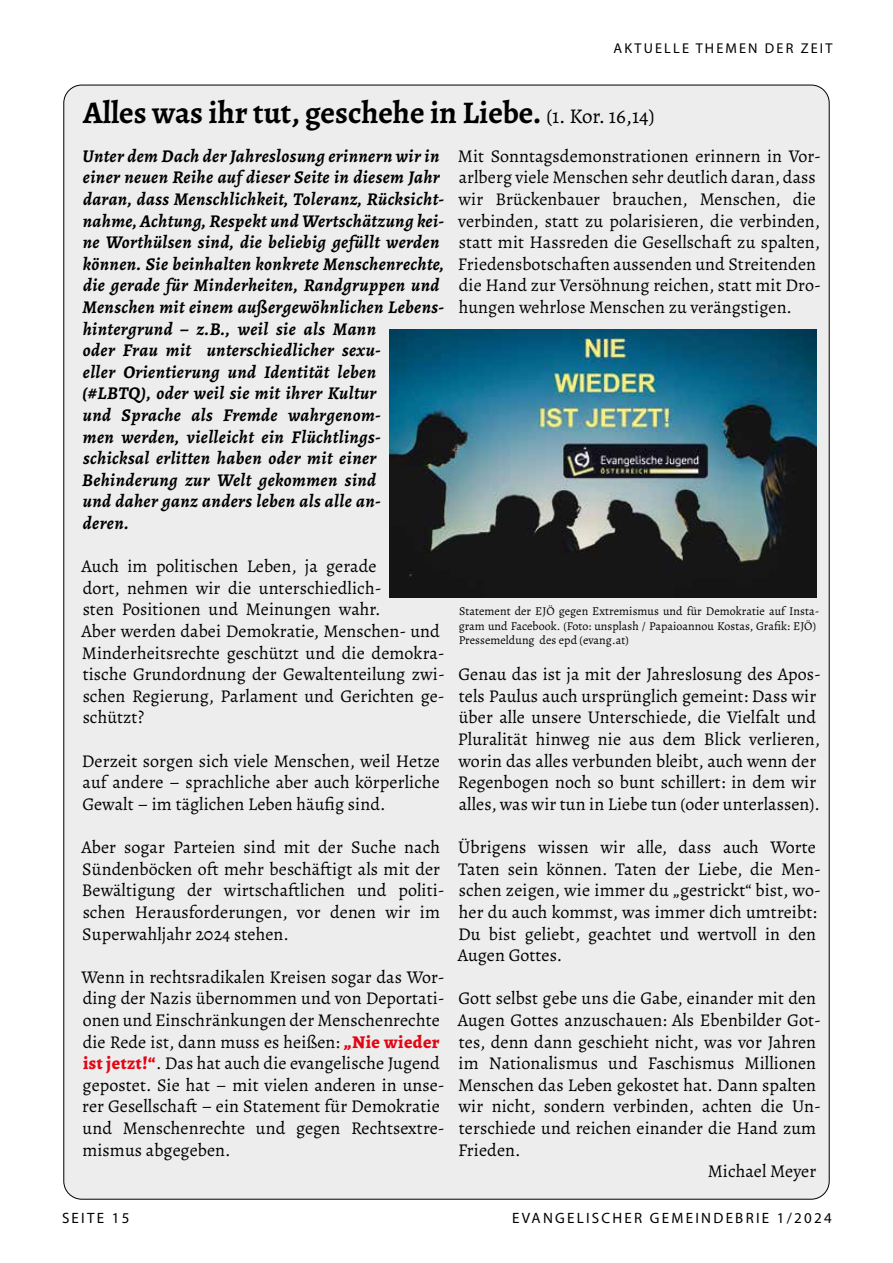
<style>
.page{position:relative;width:893px;height:1263px;background:#fff}
.page>*{position:absolute;margin:0;border:0;box-sizing:border-box;transform-origin:0 0}
.t1{font:700 31.5px "Alegreya";color:#000}
.t2{font:18px/21.6px "Alegreya";letter-spacing:.005em;color:#000}
.t3{font:italic 700 18px/21.6px "Alegreya";letter-spacing:.025em;color:#000}
.t4{font:15px "Myriad Pro";letter-spacing:.15em;color:#000}
.t5{font:14.25px "Myriad Pro";letter-spacing:.15em;color:#000}
.t6{font:12px/14.4px "Alegreya";letter-spacing:.005em;color:#000}
.s1{font-weight:400;font-size:21px}
.s2{font-weight:800;color:#e30613}
</style>
<div class="page">
<div style="left:64px;top:85px;width:765px;height:1114px;background:#ededed;border-radius:18px"></div>
<img style="left:390px;top:330px;width:426px;height:267px">
<p class="t5" style="left:614px;top:40px;width:220px">AKTUELLE THEMEN DER ZEIT</p>
<h1 class="t1" style="left:83px;top:91px;width:573px">Alles was ihr tut, geschehe in Liebe. <span class="s1">(1. Kor. 16,14)</span></h1>
<p class="t3" style="left:82px;top:144px;width:364px">Unter dem Dach der Jahreslosung erinnern wir in einer neuen Reihe auf dieser Seite in diesem Jahr daran, dass Menschlichkeit, Toleranz, Rücksicht&shy;nahme, Achtung, Respekt und Wertschätzung kei&shy;ne Worthülsen sind, die beliebig gefüllt werden können. Sie beinhalten konkrete Menschenrechte, die gerade für Minderheiten, Randgruppen und Menschen mit einem außergewöhnlichen Lebens&shy;hintergrund – z.B., weil sie als Mann<br>oder Frau mit unterschiedlicher sexu-<br>eller Orientierung und Identität leben (#LBTQ), oder weil sie mit ihrer Kultur<br>und Sprache als Fremde wahrgenom-<br>men werden, vielleicht ein Flüchtlings&shy;schicksal erlitten haben oder mit einer Behinderung zur Welt gekommen sind<br>und daher ganz anders leben als alle an-<br>deren.</p>
<p class="t2" style="left:82px;top:555px;width:365px">Auch im politischen Leben, ja gerade<br>dort, nehmen wir die unterschiedlich-<br>sten Positionen und Meinungen wahr.<br>Aber werden dabei Demokratie, Menschen- und Minderheitsrechte geschützt und die demokra&shy;tische Grundordnung der Gewaltenteilung zwi&shy;schen Regierung, Parlament und Gerichten ge&shy;schützt?</p>
<p class="t2" style="left:82px;top:750px;width:359px;text-align:justify">Derzeit sorgen sich viele Menschen, weil Hetze auf andere – sprachliche aber auch körperliche Gewalt – im täglichen Leben häufig sind.</p>
<p class="t2" style="left:82px;top:836px;width:365px">Aber sogar Parteien sind mit der Suche nach Sündenböcken oft mehr beschäftigt als mit der Bewältigung der wirtschaftlichen und politi&shy;schen Herausforderungen, vor denen wir im Superwahljahr 2024 stehen.</p>
<p class="t2" style="left:81px;top:966px;width:365px">Wenn in rechtsradikalen Kreisen sogar das Wor&shy;ding der Nazis übernommen und von Deportati&shy;onen und Einschränkungen der Menschenrechte die Rede ist, dann muss es heißen: <span class="s2">„Nie wieder ist jetzt!“</span>. Das hat auch die evangelische Jugend gepostet. Sie hat – mit vielen anderen in unse&shy;rer Gesellschaft – ein Statement für Demokratie und Menschenrechte und gegen Rechtsextre&shy;mismus abgegeben.</p>
<p class="t2" style="left:458px;top:145px;width:364px">Mit Sonntagsdemonstrationen erinnern in Vor&shy;arlberg viele Menschen sehr deutlich daran, dass wir Brückenbauer brauchen, Menschen, die verbinden, statt zu polarisieren, die verbinden, statt mit Hassreden die Gesellschaft zu spalten, Friedensbotschaften aussenden und Streitenden die Hand zur Versöhnung reichen, statt mit Dro&shy;hungen wehrlose Menschen zu verängstigen.</p>
<p class="t6" style="left:459px;top:604px;width:362px">Statement der EJÖ gegen Extremismus und für Demokratie auf Insta&shy;gram und Facebook. (Foto: unsplash / Papaioannou Kostas, Grafik: EJÖ)<br>Pressemeldung des epd (evang.at)</p>
<p class="t2" style="left:458px;top:663px;width:365px">Genau das ist ja mit der Jahreslosung des Apos&shy;tels Paulus auch ursprünglich gemeint: Dass wir über alle unsere Unterschiede, die Vielfalt und Pluralität hinweg nie aus dem Blick verlieren, worin das alles verbunden bleibt, auch wenn der Regenbogen noch so bunt schillert: in dem wir alles, was wir tun in Liebe tun (oder unterlassen).</p>
<p class="t2" style="left:458px;top:836px;width:365px">Übrigens wissen wir alle, dass auch Worte Taten sein können. Taten der Liebe, die Men&shy;schen zeigen, wie immer du „gestrickt“ bist, wo&shy;her du auch kommst, was immer dich umtreibt:<br>Du bist geliebt, geachtet und wertvoll in den Augen Gottes.</p>
<p class="t2" style="left:459px;top:987px;width:359px">Gott selbst gebe uns die Gabe, einander mit den</p>
<p class="t2" style="left:458px;top:1009px;width:365px">Augen Gottes anzuschauen: Als Ebenbilder Got-</p>
<p class="t2" style="left:459px;top:1031px;width:359px">tes, denn dann geschieht nicht, was vor Jahren</p>
<p class="t2" style="left:459px;top:1052px;width:359px">im Nationalismus und Faschismus Millionen</p>
<p class="t2" style="left:458px;top:1074px;width:360px">Menschen das Leben gekostet hat. Dann spalten</p>
<p class="t2" style="left:458px;top:1095px;width:364px">wir nicht, sondern verbinden, achten die Un-</p>
<p class="t2" style="left:459px;top:1117px;width:359px">terschiede und reichen einander die Hand zum</p>
<p class="t2" style="left:458px;top:1139px;width:64px">Frieden.</p>
<p class="t2" style="left:708px;top:1160px;width:110px">Michael Meyer</p>
<p class="t4" style="left:62px;top:1209px;width:69px">SEITE 15</p>
<p class="t4" style="left:512px;top:1209px;width:321px">EVANGELISCHER GEMEINDEBRIE 1/2024</p>
</div>
